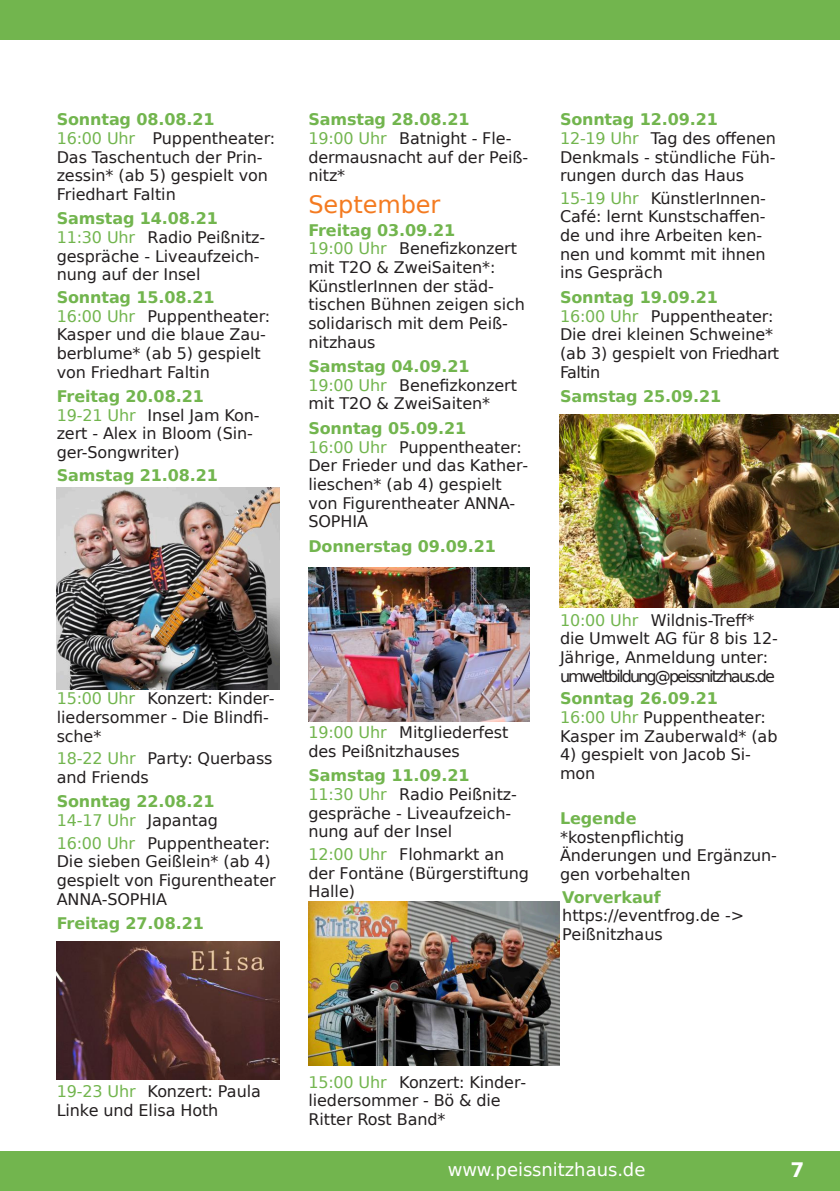
<style>
.page{position:relative;width:840px;height:1191px;background:#fff}
.page>*{position:absolute;margin:0;border:0;box-sizing:border-box;transform-origin:0 0}
.t1{font:24px "DejaVu Sans";letter-spacing:-.005em;color:#f47b21}
.t2{font:700 20px "DejaVu Sans";color:#fff}
.t3{font:18px "DejaVu Sans";color:#fff}
.t4{font:16px/18.6px "DejaVu Sans";letter-spacing:-.01em;color:#231f20}
.t5{font:700 16px/18.6px "DejaVu Sans";letter-spacing:-.005em;color:#72b54e}
.s1{font-weight:700;color:#72b54e}
.s2{color:#72b54e}
.s3{font-weight:400}
.s4{font-weight:400;color:#231f20}
</style>
<div class="page">
<div style="left:0;top:1151px;width:839px;height:40px;background:#72b54e"></div>
<div style="left:0;top:0;width:839px;height:40px;background:#72b54e"></div>
<img style="left:559px;top:414px;width:278px;height:194px">
<img style="left:57px;top:488px;width:222px;height:201px">
<img style="left:57px;top:941px;width:222px;height:138px">
<img style="left:308px;top:567px;width:221px;height:154px">
<img style="left:308px;top:901px;width:251px;height:164px">
<p class="t4" style="left:57px;top:110px;width:220px"><span class="s1">Sonntag 08.08.21<br></span><span class="s2">16:00 Uhr</span> Puppentheater:<br>Das Taschentuch der Prin‐ zessin* (ab 5) gespielt von<br>Friedhart Faltin</p>
<p class="t4" style="left:57px;top:210px;width:210px"><span class="s1">Samstag 14.08.21<br></span><span class="s2">11:30 Uhr</span> Radio Peißnitz‐ gespräche - Liveaufzeich‐ nung auf der Insel</p>
<p class="t4" style="left:57px;top:288px;width:215px"><span class="s1">Sonntag 15.08.21<br></span><span class="s2">16:00 Uhr</span> Puppentheater:<br>Kasper und die blaue Zau‐ berblume* (ab 5) gespielt von Friedhart Faltin</p>
<p class="t4" style="left:57px;top:387px;width:204px"><span class="s1">Freitag 20.08.21<br></span><span class="s2">19-21 Uhr</span> Insel Jam Kon‐ zert - Alex in Bloom (Sin‐ ger-Songwriter)</p>
<p class="t5" style="left:57px;top:466px;width:163px">Samstag 21.08.21</p>
<p class="t4" style="left:57px;top:689px;width:219px"><span class="s2">15:00 Uhr</span> Konzert: Kinder‐ liedersommer - Die Blindfi‐ sche*</p>
<p class="t4" style="left:57px;top:749px;width:217px"><span class="s2">18-22 Uhr</span> Party: Querbass and Friends</p>
<p class="t5" style="left:57px;top:792px;width:163px">Sonntag 22.08.21<br><span class="s3">14-17 Uhr</span> <span class="s4">Japantag</span></p>
<p class="t4" style="left:57px;top:834px;width:220px"><span class="s2">16:00 Uhr</span> Puppentheater:<br>Die sieben Geißlein* (ab 4) gespielt von Figurentheater<br>ANNA-SOPHIA</p>
<p class="t5" style="left:57px;top:914px;width:148px">Freitag 27.08.21</p>
<p class="t4" style="left:308px;top:110px;width:221px"><span class="s1">Samstag 28.08.21<br></span><span class="s2">19:00 Uhr</span> Batnight - Fle‐ dermausnacht auf der Peiß‐ nitz*</p>
<h1 class="t1" style="left:308px;top:191px;width:133px">September</h1>
<p class="t4" style="left:308px;top:221px;width:218px"><span class="s1">Freitag 03.09.21<br></span><span class="s2">19:00 Uhr</span> Benefizkonzert mit T2O &amp; ZweiSaiten*:<br>KünstlerInnen der städ‐ tischen Bühnen zeigen sich solidarisch mit dem Peiß‐ nitzhaus</p>
<p class="t4" style="left:308px;top:357px;width:210px"><span class="s1">Samstag 04.09.21<br></span><span class="s2">19:00 Uhr</span> Benefizkonzert mit T2O &amp; ZweiSaiten*</p>
<p class="t4" style="left:308px;top:419px;width:221px"><span class="s1">Sonntag 05.09.21<br></span><span class="s2">16:00 Uhr</span> Puppentheater:<br>Der Frieder und das Kather‐ lieschen* (ab 4) gespielt von Figurentheater ANNA-<br>SOPHIA</p>
<p class="t5" style="left:308px;top:537px;width:189px">Donnerstag 09.09.21</p>
<p class="t4" style="left:308px;top:723px;width:201px"><span class="s2">19:00 Uhr</span> Mitgliederfest des Peißnitzhauses</p>
<p class="t4" style="left:308px;top:766px;width:210px"><span class="s1">Samstag 11.09.21<br></span><span class="s2">11:30 Uhr</span> Radio Peißnitz‐ gespräche - Liveaufzeich‐ nung auf der Insel</p>
<p class="t4" style="left:308px;top:845px;width:222px"><span class="s2">12:00 Uhr</span> Flohmarkt an der Fontäne (Bürgerstiftung<br>Halle)</p>
<p class="t4" style="left:559px;top:110px;width:217px"><span class="s1">Sonntag 12.09.21<br></span><span class="s2">12-19 Uhr</span> Tag des offenen<br>Denkmals - stündliche Füh‐ rungen durch das Haus</p>
<p class="t4" style="left:559px;top:189px;width:207px"><span class="s2">15-19 Uhr</span> KünstlerInnen-<br>Café: lernt Kunstschaffen‐ de und ihre Arbeiten ken‐ nen und kommt mit ihnen ins Gespräch</p>
<p class="t4" style="left:559px;top:288px;width:221px"><span class="s1">Sonntag 19.09.21<br></span><span class="s2">16:00 Uhr</span> Puppentheater:<br>Die drei kleinen Schweine* (ab 3) gespielt von Friedhart<br>Faltin</p>
<p class="t5" style="left:559px;top:387px;width:163px">Samstag 25.09.21</p>
<p class="t4" style="left:559px;top:611px;width:219px"><span class="s2">10:00 Uhr</span> Wildnis-Treff* die Umwelt AG für 8 bis 12-<br>Jährige, Anmeldung unter: umweltbildung@peissnitzhaus.de</p>
<p class="t4" style="left:559px;top:689px;width:219px"><span class="s1">Sonntag 26.09.21<br></span><span class="s2">16:00 Uhr</span> Puppentheater:<br>Kasper im Zauberwald* (ab</p>
<p class="t4" style="left:559px;top:745px;width:192px">4) gespielt von Jacob Si‐ mon</p>
<p class="t5" style="left:559px;top:809px;width:78px">Legende</p>
<p class="t4" style="left:559px;top:828px;width:218px">*kostenpflichtig<br>Änderungen und Ergänzun‐ gen vorbehalten</p>
<p class="t5" style="left:562px;top:887px;width:100px">Vorverkauf</p>
<p class="t4" style="left:562px;top:906px;width:183px">https://eventfrog.de -&gt;<br>Peißnitzhaus</p>
<p class="t4" style="left:57px;top:1082px;width:205px"><span class="s2">19-23 Uhr</span> Konzert: Paula<br>Linke und Elisa Hoth</p>
<p class="t4" style="left:308px;top:1072px;width:219px"><span class="s2">15:00 Uhr</span> Konzert: Kinder‐ liedersommer - Bö &amp; die<br>Ritter Rost Band*</p>
<p class="t3" style="left:447px;top:1159px;width:199px">www.peissnitzhaus.de</p>
<p class="t2" style="left:790px;top:1158px;width:15px">7</p>
</div>
